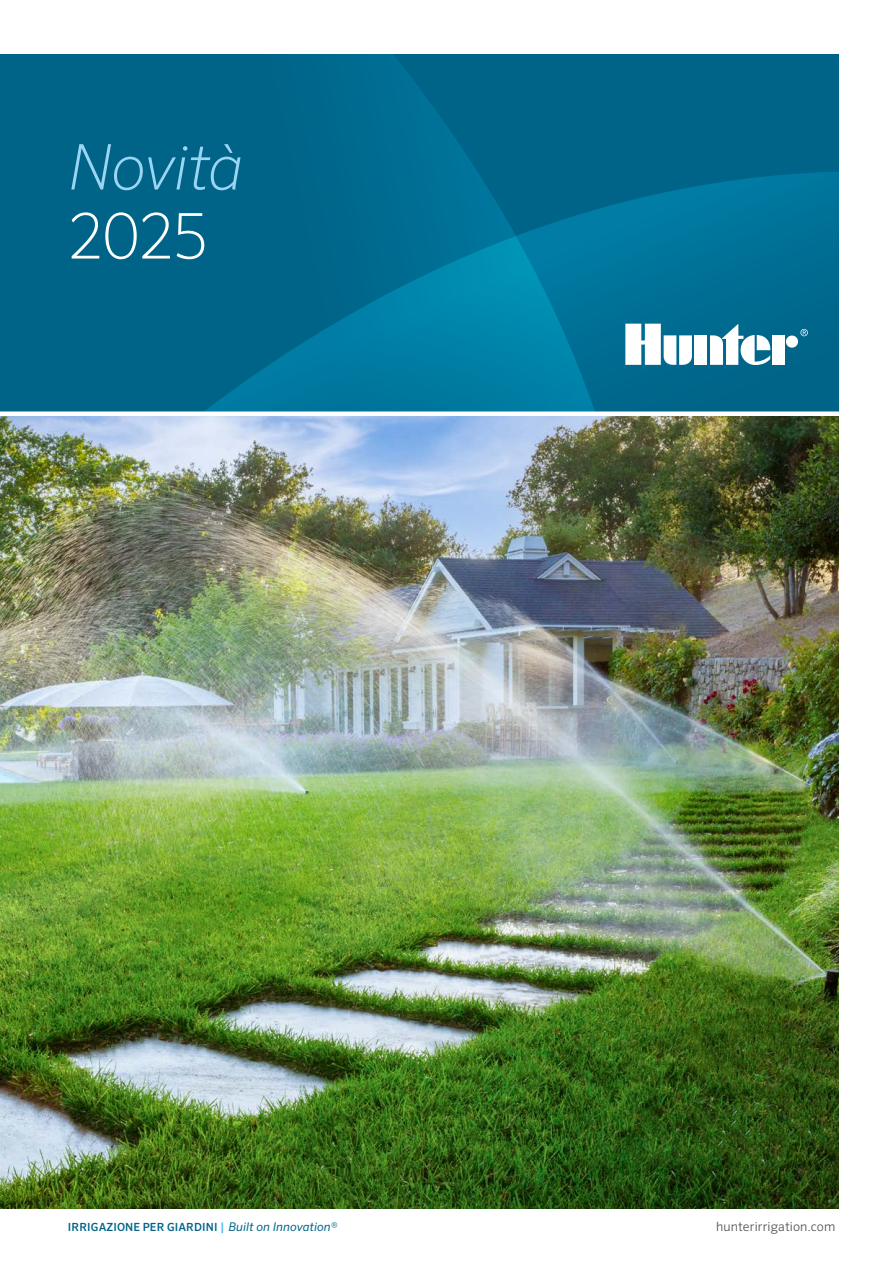
<style>
.page{position:relative;width:893px;height:1263px;background:#fff}
.page>*{position:absolute;margin:0;border:0;box-sizing:border-box;transform-origin:0 0}
.t1{font:italic 200 63px "Sero Pro";letter-spacing:-.025em;color:#9bd5f4}
.t2{font:200 63px "Sero Pro";color:#fff}
.t3{font:300 12.75px "Sero Pro";letter-spacing:.01em;color:#515254}
.t4{font:500 11.25px "Sero Pro";letter-spacing:.01em;color:#006488}
.s1{font-size:12px;color:#4cc0ef}
.s2{font-weight:400;font-style:italic;font-size:12px}
</style>
<div class="page">
<svg style="left:812px;top:54px;width:27px;height:357px;background:#00688d"></svg>
<svg style="left:0;top:54px;width:812px;height:357px;background:#006a8f"></svg>
<img style="left:0;top:416px;width:839px;height:793px">
<svg style="left:800px;top:329px;width:8px;height:7px"></svg>
<div style="left:695px;top:335px;width:12px;height:30px;background:#fff"></div>
<div style="left:786px;top:336px;width:12px;height:12px;background:#fff;border-radius:50%"></div>
<div style="left:772px;top:335px;width:13px;height:30px;background:#fff"></div>
<svg style="left:710px;top:324px;width:61px;height:41px"></svg>
<svg style="left:625px;top:324px;width:67px;height:41px"></svg>
<h1 class="t1" style="left:68px;top:130px;width:177px">Novità</h1>
<h1 class="t2" style="left:68px;top:199px;width:141px">2025</h1>
<p class="t4" style="left:68px;top:1220px;width:271px">IRRIGAZIONE PER GIARDINI <span class="s1">|</span> <span class="s2">Built on Innovation®</span></p>
<p class="t3" style="left:716px;top:1219px;width:121px">hunterirrigation.com</p>
</div>
